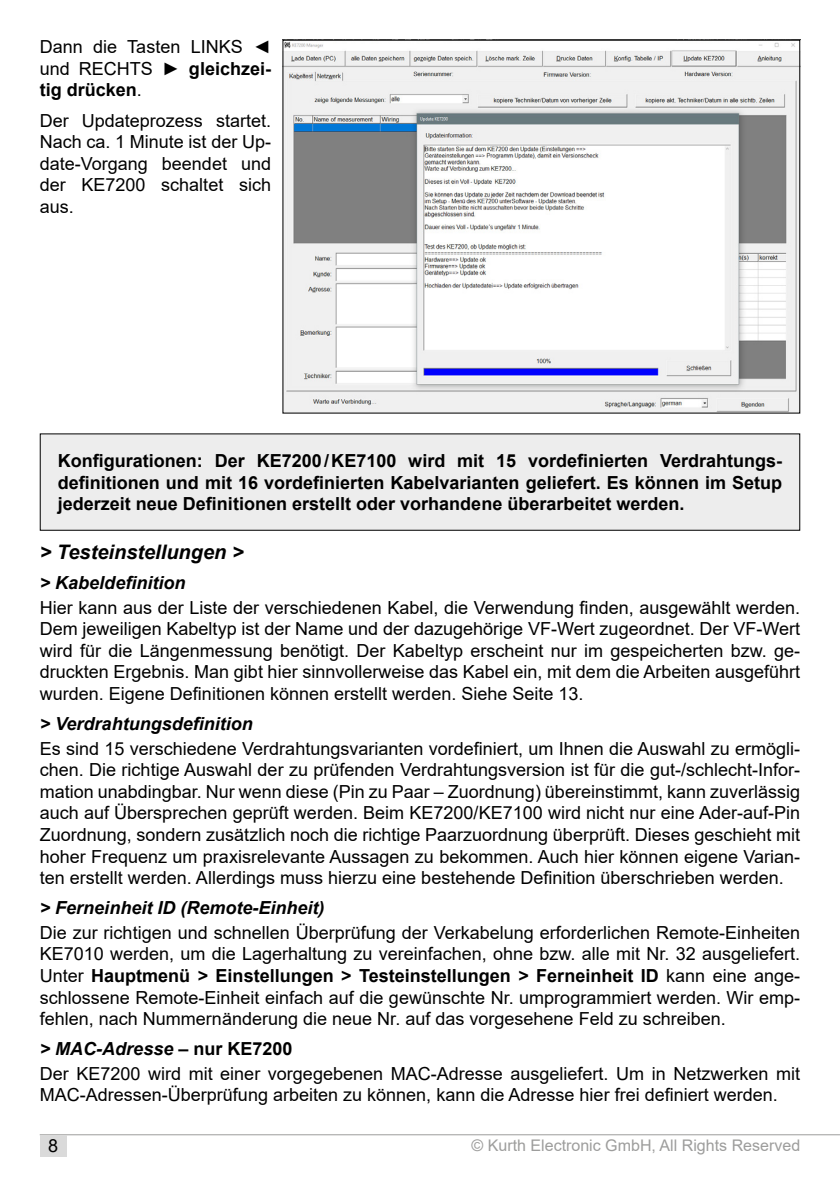
<style>
.page{position:relative;width:840px;height:1191px;background:#fff}
.page>*{position:absolute;margin:0;border:0;box-sizing:border-box;transform-origin:0 0}
.t1{font:italic 700 20px "Arial";color:#000}
.t2{font:18px/21.6px "Arial";color:#000;text-align:justify}
.t3{font:700 18px/21.6px "Arial";color:#000;text-align:justify}
.t4{font:italic 700 18px "Arial";color:#000}
.t5{font:16px "Arial";color:#9d9d9c}
.s1{font-weight:700}
.s2{font-weight:700;font-style:italic}
</style>
<div class="page">
<hr style="left:40px;top:1134px;width:799px;height:1px;background:#9d9d9c">
<div style="left:40px;top:1135px;width:26px;height:21px;background:#dadada"></div>
<div style="left:40px;top:434px;width:759px;height:96px;background:#ededed"></div>
<div style="left:40px;top:433px;width:759px;height:98px;border:1px solid #000"></div>
<img style="left:284px;top:42px;width:513px;height:369px">
<p class="t2" style="left:40px;top:36px;width:233px">Dann die Tasten LINKS ◄ und RECHTS ► <span class="s1">gleichzei&shy;tig drücken</span>.</p>
<p class="t2" style="left:40px;top:109px;width:233px">Der Updateprozess startet.<br>Nach ca. 1 Minute ist der Up&shy;date-Vorgang beendet und der KE7200 schaltet sich aus.</p>
<p class="t3" style="left:58px;top:450px;width:725px">Konfigurationen: Der KE7200/KE7100 wird mit 15 vordefinierten Verdrahtungs&shy;definitionen und mit 16 vordefinierten Kabelvarianten geliefert. Es können im Setup jederzeit neue Definitionen erstellt oder vorhandene überarbeitet werden.</p>
<p class="t1" style="left:40px;top:538px;width:205px">&gt; Testeinstellungen &gt;</p>
<p class="t4" style="left:40px;top:571px;width:147px">&gt; Kabeldefinition</p>
<p class="t2" style="left:40px;top:596px;width:761px">Hier kann aus der Liste der verschiedenen Kabel, die Verwendung finden, ausgewählt werden.<br>Dem jeweiligen Kabeltyp ist der Name und der dazugehörige VF-Wert zugeordnet. Der VF-Wert wird für die Längenmessung benötigt. Der Kabeltyp erscheint nur im gespeicherten bzw. ge&shy;druckten Ergebnis. Man gibt hier sinnvollerweise das Kabel ein, mit dem die Arbeiten ausgeführt wurden. Eigene Definitionen können erstellt werden. Siehe Seite 13.</p>
<p class="t4" style="left:40px;top:712px;width:214px">&gt; Verdrahtungsdefinition</p>
<p class="t2" style="left:40px;top:737px;width:761px">Es sind 15 verschiedene Verdrahtungsvarianten vordefiniert, um Ihnen die Auswahl zu ermögli&shy;chen. Die richtige Auswahl der zu prüfenden Verdrahtungsversion ist für die gut-/schlecht-Infor&shy;mation unabdingbar. Nur wenn diese (Pin zu Paar – Zuordnung) übereinstimmt, kann zuverlässig auch auf Übersprechen geprüft werden. Beim KE7200/KE7100 wird nicht nur eine Ader-auf-Pin Zuordnung, sondern zusätzlich noch die richtige Paarzuordnung überprüft. Dieses geschieht mit hoher Frequenz um praxisrelevante Aussagen zu bekommen. Auch hier können eigene Varian&shy;ten erstellt werden. Allerdings muss hierzu eine bestehende Definition überschrieben werden.</p>
<p class="t4" style="left:40px;top:896px;width:286px">&gt; Ferneinheit ID (Remote-Einheit)</p>
<p class="t2" style="left:40px;top:921px;width:761px">Die zur richtigen und schnellen Überprüfung der Verkabelung erforderlichen Remote-Einheiten KE7010 werden, um die Lagerhaltung zu vereinfachen, ohne bzw. alle mit Nr. 32 ausgeliefert.<br>Unter <span class="s1">Hauptmenü &gt; Einstellungen &gt; Testeinstellungen &gt; Ferneinheit ID</span> kann eine ange&shy;schlossene Remote-Einheit einfach auf die gewünschte Nr. umprogrammiert werden. Wir emp&shy;fehlen, nach Nummernänderung die neue Nr. auf das vorgesehene Feld zu schreiben.</p>
<p class="t2" style="left:40px;top:1036px;width:761px;line-height:24.4px"><span class="s2">&gt; MAC-Adresse –</span> <span class="s1">nur KE7200<br></span>Der KE7200 wird mit einer vorgegebenen MAC-Adresse ausgeliefert. Um in Netzwerken mit</p>
<p class="t2" style="left:40px;top:1084px;width:739px">MAC-Adressen-Überprüfung arbeiten zu können, kann die Adresse hier frei definiert werden.</p>
<p class="t2" style="left:48px;top:1135px;width:12px">8</p>
<p class="t5" style="left:471px;top:1134px;width:330px">© Kurth Electronic GmbH, All Rights Reserved</p>
</div>
